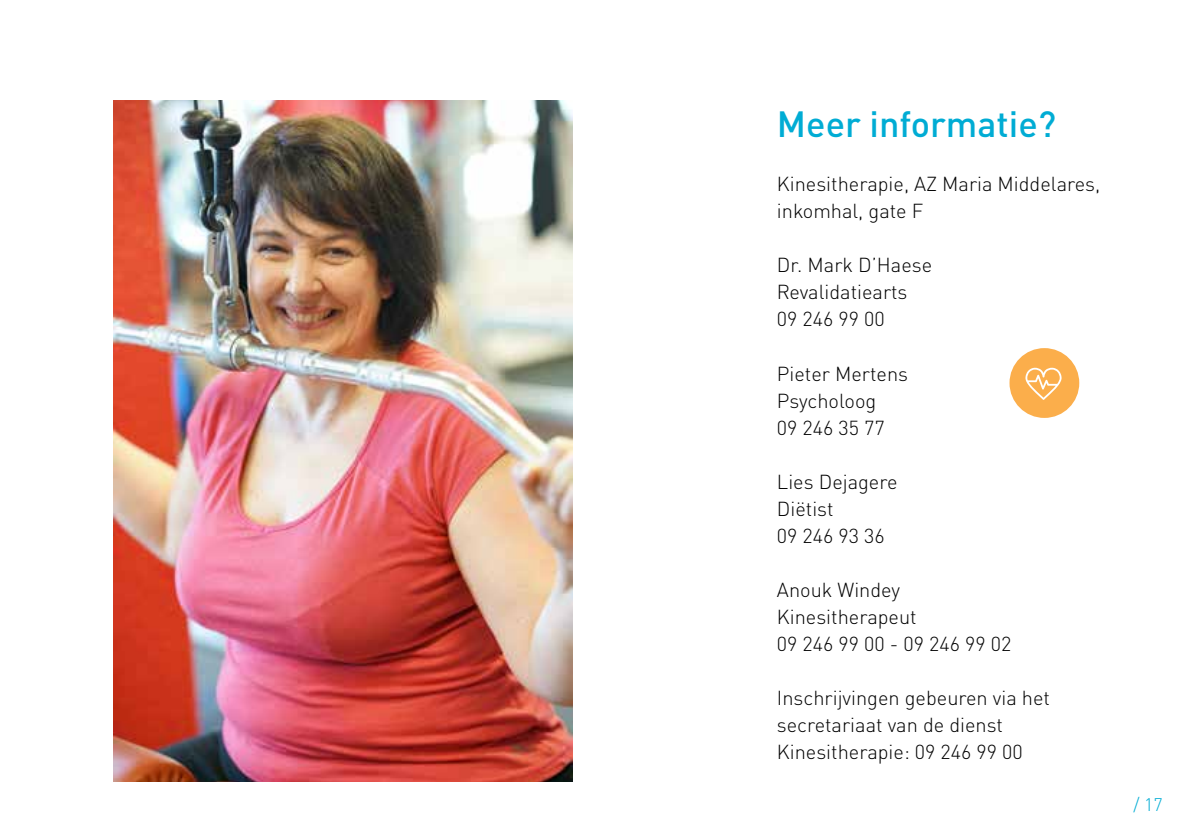
<style>
.page{position:relative;width:1191px;height:840px;background:#fff}
.page>*{position:absolute;margin:0;border:0;box-sizing:border-box;transform-origin:0 0}
.t1{font:500 36px "DINOT";color:#00acd4}
.t2{font:300 20px/27px "DINOT";color:#000}
.t3{font:300 18px "DINOT";color:#00acd4}
</style>
<div class="page">
<div style="left:1009px;top:348px;width:70px;height:69px;background:#fbae4b;border-radius:50%"></div>
<svg style="left:1025px;top:367px;width:36px;height:33px"></svg>
<img style="left:113px;top:100px;width:460px;height:680px">
<h1 class="t1" style="left:777px;top:101px;width:281px">Meer informatie?</h1>
<p class="t2" style="left:777px;top:170px;width:325px">Kinesitherapie, AZ Maria Middelares, inkomhal, gate F</p>
<p class="t2" style="left:777px;top:251px;width:157px">Dr. Mark D’Haese<br>Revalidatiearts<br>09 246 99 00</p>
<p class="t2" style="left:777px;top:359px;width:133px">Pieter Mertens<br>Psycholoog<br>09 246 35 77</p>
<p class="t2" style="left:777px;top:467px;width:122px">Lies Dejagere<br>Diëtist<br>09 246 93 36</p>
<p class="t2" style="left:777px;top:575px;width:236px">Anouk Windey<br>Kinesitherapeut<br>09 246 99 00 - 09 246 99 02</p>
<p class="t2" style="left:777px;top:683px;width:275px">Inschrijvingen gebeuren via het secretariaat van de dienst<br>Kinesitherapie: 09 246 99 00</p>
<p class="t3" style="left:1133px;top:793px;width:31px">/ 17</p>
</div>
